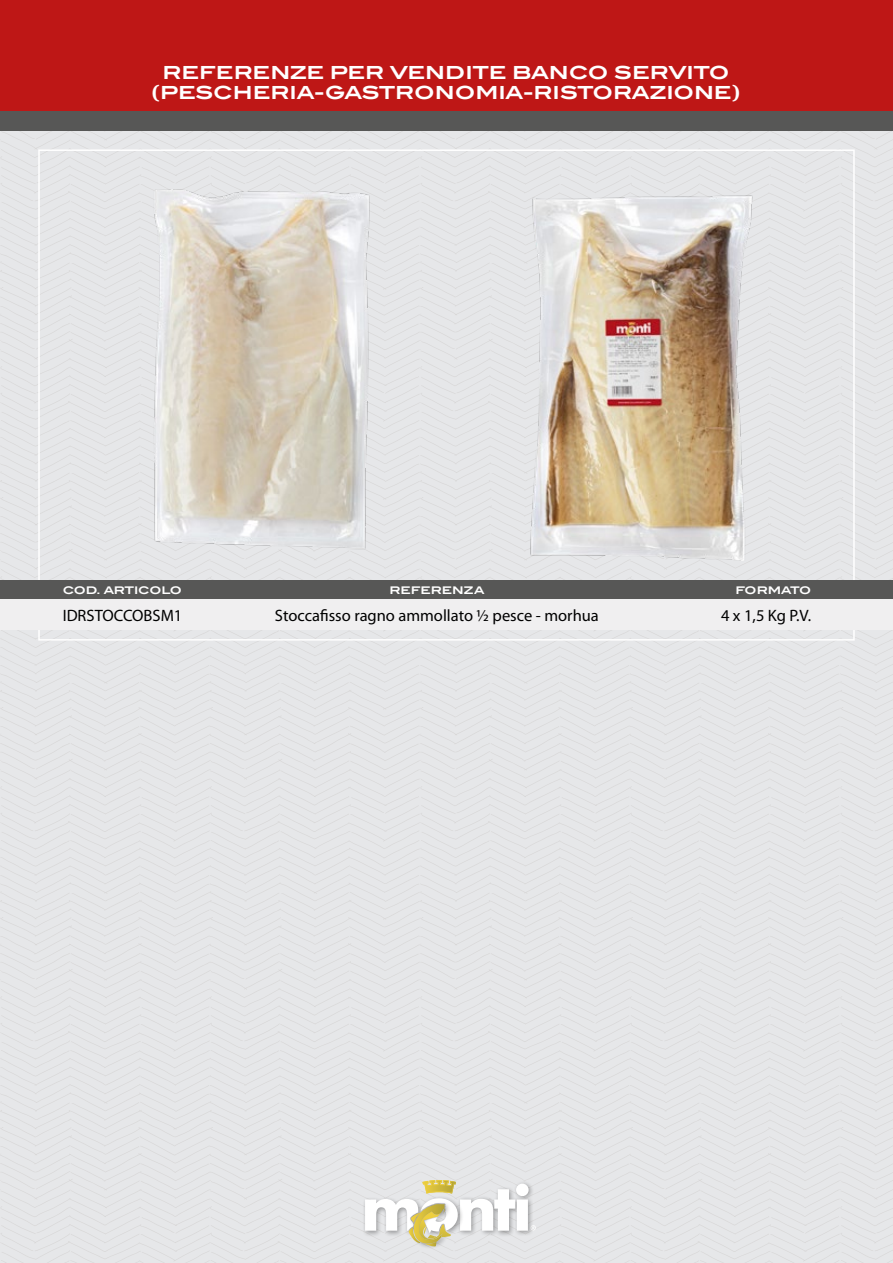
<style>
.page{position:relative;width:893px;height:1263px;background:#e6e7e9}
.page>*{position:absolute;margin:0;border:0;box-sizing:border-box;transform-origin:0 0}
.t1{font:700 18px/19.5px "Blair ITC Std";color:#fff;text-align:center}
.t2{font:16.5px "Myriad Pro";color:#000}
.t3{font:700 10.5px "Blair ITC Std";color:#fff}
.t4{font:700 10.5px "Blair ITC Std";letter-spacing:-.035em;color:#fff}
</style>
<div class="page">
<div style="left:0;top:0;width:893px;height:119px;background:#be1716"></div>
<div style="left:0;top:580px;width:893px;height:19px;background:#575756"></div>
<div style="left:0;top:599px;width:893px;height:31px;background:#f0eff0"></div>
<div style="left:0;top:111px;width:893px;height:19px;background:#575756"></div>
<img style="left:485px;top:176px;width:298px;height:384px">
<img style="left:105px;top:176px;width:307px;height:384px">
<div style="left:362px;top:1196px;width:62px;height:41px;background:#dedee0"></div>
<svg style="left:365px;top:1180px;width:171px;height:67px"></svg>
<p class="t1" style="left:151px;top:63px;width:591px">REFERENZE PER VENDITE BANCO SERVITO (PESCHERIA-GASTRONOMIA-RISTORAZIONE)</p>
<p class="t3" style="left:63px;top:583px;width:121px">COD. ARTICOLO</p>
<p class="t3" style="left:389px;top:583px;width:97px">REFERENZA</p>
<p class="t4" style="left:735px;top:583px;width:77px">FORMATO</p>
<p class="t2" style="left:63px;top:605px;width:121px">IDRSTOCCOBSM1</p>
<p class="t2" style="left:275px;top:605px;width:325px">Stoccafisso ragno ammollato ½ pesce - morhua</p>
<p class="t2" style="left:721px;top:605px;width:92px">4 x 1,5 Kg P.V.</p>
</div>
